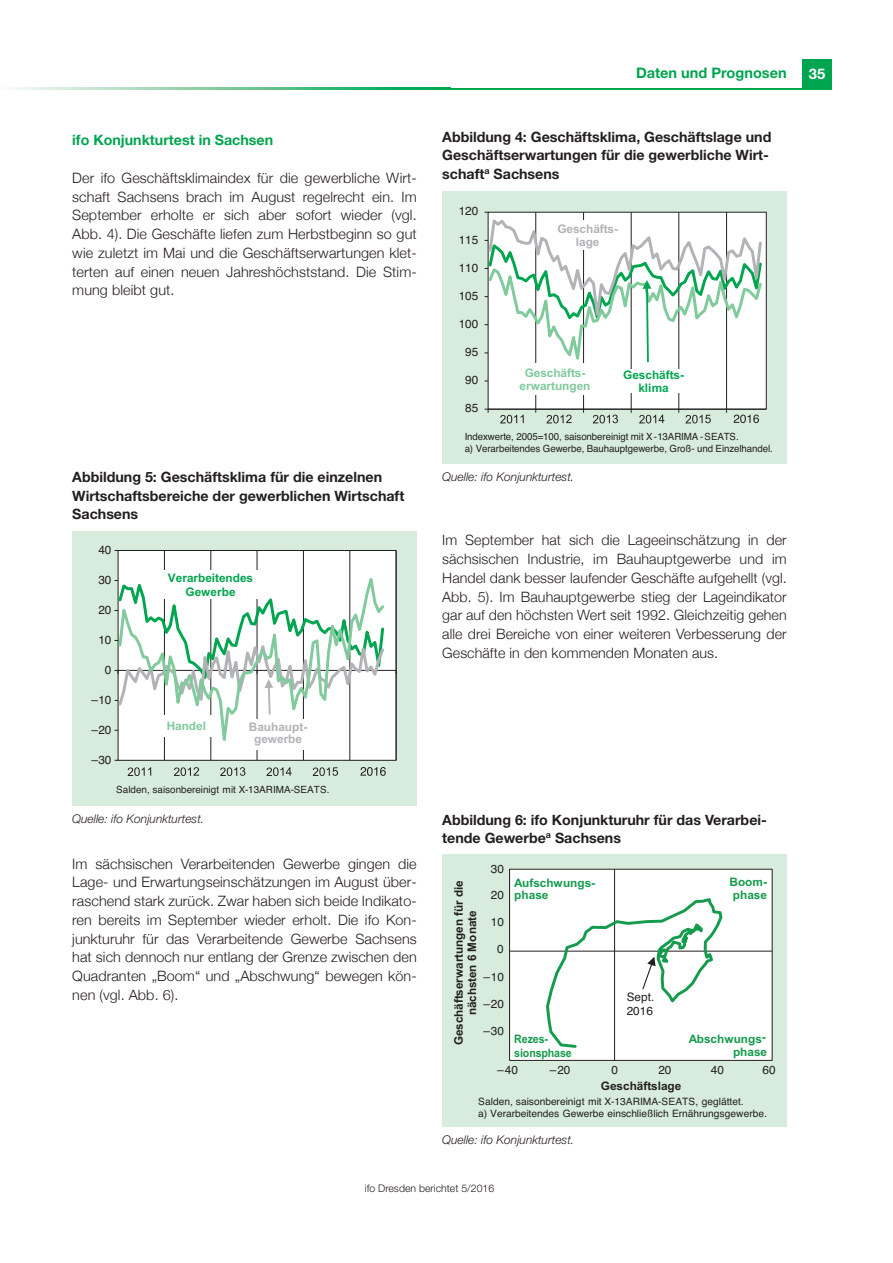
<style>
.page{position:relative;width:893px;height:1263px;background:#fff}
.page>*{position:absolute;margin:0;border:0;box-sizing:border-box;transform-origin:0 0}
.t1{font:700 14.7px "Helvetica Neue";color:#fff}
.t2{font:700 14.55px "Helvetica Neue";color:#00a54f}
.t3{font:300 14.25px/18.8px "Helvetica Neue";letter-spacing:.005em;color:#231f20;text-align:justify}
.t4{font:700 14.25px/18.3px "Helvetica Neue";color:#231f20}
.t5{font:700 14.25px "Helvetica Neue";color:#00a54f}
.t6{font:italic 300 12px "Helvetica Neue";color:#231f20}
.t7{font:700 11.85px/13.4px "Arial";letter-spacing:-.005em;color:#231f20;text-align:center}
.t8{font:11.85px "Helvetica";letter-spacing:-.005em;color:#231f20}
.t9{font:700 11.85px/13.4px "Arial";color:#00a54f;text-align:center}
.t10{font:700 11.85px/13.4px "Arial";color:#b2b3b7;text-align:center}
.t11{font:700 11.85px/13.4px "Arial";color:#80ca9c;text-align:center}
.t12{font:700 11.7px/13.2px "Arial";letter-spacing:-.005em;color:#159b4c}
.t13{font:11.7px/14.1px "Helvetica";letter-spacing:-.005em;color:#231f20}
.t14{font:700 11.7px/14.1px "Arial";letter-spacing:-.005em;color:#159b4c;scale:.91 1}
.t15{font:700 11.7px "Arial";letter-spacing:-.005em;color:#231f20}
.t16{font:300 10.5px "Helvetica Neue";color:#231f20}
.t17{font:10.2px/11.7px "Helvetica";letter-spacing:-.005em;color:#231f20}
.t18{font:9.9px/11.9px "Helvetica";letter-spacing:-.01em;color:#231f20}
</style>
<div class="page">
<div style="left:802px;top:60px;width:30px;height:29px;background:#00a54f"></div>
<div style="left:442px;top:191px;width:345px;height:272px;background:#d8ecdd"></div>
<div style="left:488px;top:212px;width:278px;height:197px;background:#fff"></div>
<hr style="left:535px;top:212px;width:1px;height:197px;background:#231f20">
<hr style="left:583px;top:212px;width:1px;height:197px;background:#231f20">
<hr style="left:631px;top:212px;width:1px;height:197px;background:#231f20">
<hr style="left:678px;top:212px;width:1px;height:197px;background:#231f20">
<hr style="left:726px;top:212px;width:1px;height:197px;background:#231f20">
<hr style="left:488px;top:409px;width:278px;height:1px;background:#231f20">
<div style="left:511px;top:363px;width:88px;height:32px;background:#fff"></div>
<div style="left:619px;top:370px;width:69px;height:23px;background:#fff"></div>
<svg style="left:500px;top:415px;width:24px;height:8px"></svg>
<svg style="left:546px;top:415px;width:26px;height:8px"></svg>
<svg style="left:593px;top:415px;width:25px;height:8px"></svg>
<svg style="left:639px;top:415px;width:25px;height:8px"></svg>
<svg style="left:685px;top:415px;width:26px;height:8px"></svg>
<svg style="left:734px;top:415px;width:25px;height:8px"></svg>
<svg style="left:485px;top:212px;width:279px;height:170px"></svg>
<div style="left:72px;top:531px;width:345px;height:275px;background:#d8ecdd"></div>
<div style="left:118px;top:550px;width:278px;height:210px;background:#fff"></div>
<hr style="left:164px;top:550px;width:1px;height:210px;background:#231f20">
<hr style="left:210px;top:550px;width:1px;height:210px;background:#231f20">
<hr style="left:257px;top:550px;width:1px;height:210px;background:#231f20">
<hr style="left:303px;top:550px;width:1px;height:210px;background:#231f20">
<hr style="left:349px;top:550px;width:1px;height:210px;background:#231f20">
<hr style="left:396px;top:550px;width:1px;height:210px;background:#231f20">
<hr style="left:118px;top:670px;width:278px;height:1px;background:#231f20">
<svg style="left:128px;top:767px;width:23px;height:9px"></svg>
<svg style="left:174px;top:767px;width:25px;height:9px"></svg>
<svg style="left:220px;top:767px;width:25px;height:9px"></svg>
<svg style="left:266px;top:767px;width:26px;height:9px"></svg>
<svg style="left:313px;top:767px;width:25px;height:9px"></svg>
<svg style="left:360px;top:767px;width:26px;height:9px"></svg>
<svg style="left:117px;top:566px;width:270px;height:195px"></svg>
<svg style="left:115px;top:574px;width:271px;height:140px"></svg>
<div style="left:442px;top:855px;width:345px;height:272px;background:#d8ecdd"></div>
<div style="left:510px;top:869px;width:262px;height:191px;background:#fff"></div>
<div style="left:509px;top:869px;width:263px;height:192px;border:1px solid #231f20"></div>
<hr style="left:614px;top:869px;width:1px;height:191px;background:#231f20">
<hr style="left:510px;top:951px;width:262px;height:1px;background:#231f20">
<svg style="left:544px;top:896px;width:180px;height:153px"></svg>
<svg style="left:11px;top:88px;width:437px;height:1px"></svg>
<hr style="left:448px;top:88px;width:384px;height:1px;background:#00a54f">
<p class="t5" style="left:72px;top:131px;width:202px">ifo Konjunkturtest in Sachsen</p>
<p class="t3" style="left:72px;top:168px;width:346px">Der ifo Geschäftsklimaindex für die gewerbliche Wirt&shy;schaft Sachsens brach im August regelrecht ein. Im September erholte er sich aber sofort wieder (vgl.<br>Abb. 4). Die Geschäfte liefen zum Herbstbeginn so gut wie zuletzt im Mai und die Geschäftserwartungen klet&shy;terten auf einen neuen Jahreshöchststand. Die Stim&shy;mung bleibt gut.</p>
<p class="t4" style="left:72px;top:469px;width:334px">Abbildung 5: Geschäftsklima für die einzelnen<br>Wirtschaftsbereiche der gewerblichen Wirtschaft<br>Sachsens</p>
<p class="t8" style="left:98px;top:541px;width:15px">40</p>
<p class="t8" style="left:98px;top:571px;width:15px">30</p>
<p class="t8" style="left:98px;top:601px;width:15px">20</p>
<p class="t8" style="left:98px;top:631px;width:15px">10</p>
<p class="t8" style="left:105px;top:661px;width:8px">0</p>
<p class="t8" style="left:92px;top:691px;width:21px">–10</p>
<p class="t8" style="left:92px;top:721px;width:21px">–20</p>
<p class="t8" style="left:92px;top:751px;width:21px">–30</p>
<p class="t9" style="left:168px;top:572px;width:87px">Verarbeitendes</p>
<p class="t9" style="left:186px;top:585px;width:51px">Gewerbe</p>
<p class="t11" style="left:167px;top:720px;width:41px">Handel</p>
<p class="t10" style="left:249px;top:721px;width:60px;line-height:11.7px">Bauhaupt&shy;gewerbe</p>
<p class="t18" style="left:116px;top:783px;width:215px">Salden, saisonbereinigt mit X-13ARIMA-SEATS.</p>
<p class="t6" style="left:72px;top:814px;width:133px">Quelle: ifo Konjunkturtest.</p>
<p class="t3" style="left:72px;top:854px;width:346px">Im sächsischen Verarbeitenden Gewerbe gingen die Lage- und Erwartungseinschätzungen im August über&shy;raschend stark zurück. Zwar haben sich beide Indikato&shy;ren bereits im September wieder erholt. Die ifo Kon&shy;junkturuhr für das Verarbeitende Gewerbe Sachsens hat sich dennoch nur entlang der Grenze zwischen den Quadranten „Boom“ und „Abschwung“ bewegen kön&shy;nen (vgl. Abb. 6).</p>
<p class="t2" style="left:636px;top:68px;width:152px">Daten und Prognosen</p>
<p class="t4" style="left:442px;top:129px;width:331px">Abbildung 4: Geschäftsklima, Geschäftslage und<br>Geschäftserwartungen für die gewerbliche Wirt&shy;schaft<sup>a</sup> Sachsens</p>
<p class="t8" style="left:459px;top:202px;width:21px">120</p>
<p class="t8" style="left:459px;top:230px;width:21px">115</p>
<p class="t8" style="left:459px;top:258px;width:21px">110</p>
<p class="t8" style="left:459px;top:287px;width:21px">105</p>
<p class="t8" style="left:459px;top:315px;width:21px">100</p>
<p class="t8" style="left:465px;top:343px;width:15px">95</p>
<p class="t8" style="left:465px;top:371px;width:15px">90</p>
<p class="t8" style="left:465px;top:399px;width:15px">85</p>
<p class="t10" style="left:557px;top:222px;width:62px">Geschäfts&shy;lage</p>
<p class="t11" style="left:520px;top:366px;width:72px">Geschäfts&shy;erwartungen</p>
<p class="t9" style="left:623px;top:369px;width:62px">Geschäfts&shy;klima</p>
<p class="t18" style="left:465px;top:431px;width:310px">Indexwerte, 2005=100, saisonbereinigt mit X-13ARIMA -SEATS.<br>a) Verarbeitendes Gewerbe, Bauhauptgewerbe, Groß- und Einzelhandel.</p>
<p class="t6" style="left:442px;top:472px;width:133px">Quelle: ifo Konjunkturtest.</p>
<p class="t3" style="left:442px;top:531px;width:346px">Im September hat sich die Lageeinschätzung in der sächsischen Industrie, im Bauhauptgewerbe und im Handel dank besser laufender Geschäfte aufgehellt (vgl.<br>Abb. 5). Im Bauhauptgewerbe stieg der Lageindikator gar auf den höchsten Wert seit 1992. Gleichzeitig gehen alle drei Bereiche von einer weiteren Verbesserung der Geschäfte in den kommenden Monaten aus.</p>
<p class="t4" style="left:442px;top:811px;width:326px">Abbildung 6: ifo Konjunkturuhr für das Verarbei&shy;tende Gewerbe<sup>a</sup> Sachsens</p>
<p class="t13" style="left:491px;top:862px;width:15px">30</p>
<p class="t7" style="left:452px;top:1045px;width:166px;rotate:-90deg">Geschäftserwartungen für die nächsten 6 Monate</p>
<p class="t13" style="left:491px;top:888px;width:15px">20</p>
<p class="t13" style="left:491px;top:915px;width:15px">10</p>
<p class="t13" style="left:497px;top:942px;width:8px">0</p>
<p class="t13" style="left:484px;top:970px;width:22px">–10</p>
<p class="t13" style="left:484px;top:997px;width:22px">–20</p>
<p class="t13" style="left:484px;top:1024px;width:22px">–30</p>
<p class="t12" style="left:514px;top:877px;width:82px;line-height:12.3px">Aufschwungs&shy;phase</p>
<p class="t12" style="left:730px;top:875px;width:39px">Boom&shy;phase</p>
<p class="t14" style="left:514px;top:1032px;width:65px">Rezes&shy;sionsphase</p>
<p class="t13" style="left:627px;top:990px;width:29px">Sept.<br>2016</p>
<p class="t12" style="left:689px;top:1033px;width:80px;text-align:right">Abschwungs&shy;phase</p>
<p class="t13" style="left:497px;top:1063px;width:22px">–40</p>
<p class="t13" style="left:550px;top:1063px;width:22px">–20</p>
<p class="t13" style="left:611px;top:1063px;width:8px">0</p>
<p class="t13" style="left:658px;top:1063px;width:15px">20</p>
<p class="t13" style="left:711px;top:1063px;width:15px">40</p>
<p class="t13" style="left:762px;top:1063px;width:15px">60</p>
<p class="t15" style="left:601px;top:1078px;width:82px">Geschäftslage</p>
<p class="t17" style="left:478px;top:1096px;width:290px">Salden, saisonbereinigt mit X-13ARIMA-SEATS, geglättet.<br>a) Verarbeitendes Gewerbe einschließlich Ernährungsgewerbe.</p>
<p class="t6" style="left:442px;top:1135px;width:133px">Quelle: ifo Konjunkturtest.</p>
<p class="t16" style="left:365px;top:1185px;width:131px">ifo Dresden berichtet 5/2016</p>
<p class="t1" style="left:809px;top:68px;width:18px">35</p>
</div>
